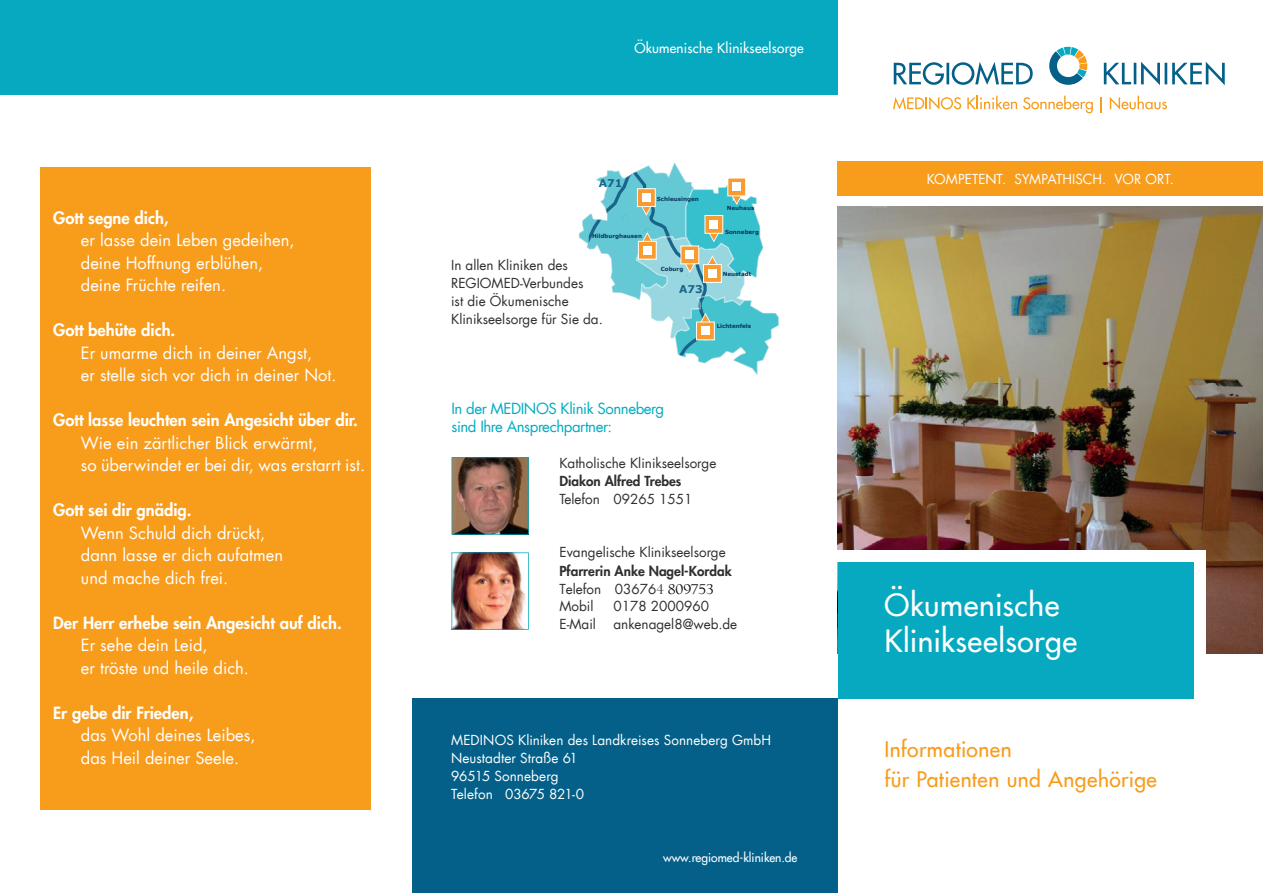
<style>
.page{position:relative;width:1263px;height:893px;background:#fff}
.page>*{position:absolute;margin:0;border:0;box-sizing:border-box;transform-origin:0 0}
.t1{font:500 30px/36px "Futura Com";letter-spacing:.02em;color:#fff}
.t2{font:500 21px/30px "Futura Com";letter-spacing:.02em;color:#f89c1c}
.t3{font:16.5px/22.5px "Futura Com";color:#fff}
.t4{font:800 16.5px "Futura Com";color:#fff}
.t5{font:15px/18px "Futura Com";letter-spacing:-.03em;color:#00acc3}
.t6{font:13.5px/18px "Futura Com";color:#312f30}
.t7{font:13.5px/18px "Futura Com";letter-spacing:.005em;color:#fff}
.t8{font:800 13.5px/18.6px "Futura Com";color:#312f30}
.t9{font:500 13.5px "Futura Com";letter-spacing:.015em;color:#fff}
.t10{font:500 12px "Futura Com";color:#fff}
.t11{font:700 10.65px "Verdana";color:#19658a}
.t12{font:700 5.55px "Verdana";color:#08395c}
.s1{font-weight:400}
.s2{font-family:"Felix Titling";font-weight:400}
.s3{font-family:"Felix Titling";font-weight:400;color:#000}
</style>
<div class="page">
<div style="left:40px;top:167px;width:331px;height:642px;background:#f89c1c"></div>
<img style="left:838px;top:207px;width:425px;height:446px">
<div style="left:838px;top:562px;width:356px;height:137px;background:#06a9c0"></div>
<div style="left:838px;top:161px;width:425px;height:34px;background:#f89c1c"></div>
<div style="left:838px;top:550px;width:368px;height:12px;background:#fff"></div>
<div style="left:1194px;top:550px;width:12px;height:149px;background:#fff"></div>
<div style="left:412px;top:699px;width:426px;height:194px;background:#046089"></div>
<div style="left:0;top:0;width:838px;height:94px;background:#06a9c0"></div>
<svg style="left:1049px;top:47px;width:38px;height:38px"></svg>
<svg style="left:894px;top:62px;width:139px;height:23px"></svg>
<svg style="left:1104px;top:62px;width:121px;height:23px"></svg>
<svg style="left:893px;top:97px;width:68px;height:13px"></svg>
<svg style="left:967px;top:96px;width:50px;height:13px"></svg>
<svg style="left:1023px;top:96px;width:70px;height:17px"></svg>
<svg style="left:1100px;top:97px;width:2px;height:15px"></svg>
<svg style="left:1110px;top:96px;width:57px;height:14px"></svg>
<svg style="left:451px;top:457px;width:78px;height:78px"></svg>
<svg style="left:578px;top:162px;width:201px;height:213px"></svg>
<div style="left:701px;top:326px;width:9px;height:9px;background:#fff"></div>
<img style="left:451px;top:552px;width:78px;height:78px">
<p class="t9" style="left:634px;top:38px;width:171px">Ökumenische Klinikseelsorge</p>
<p class="t11" style="left:599px;top:175px;width:25px">A71</p>
<p class="t12" style="left:657px;top:195px;width:43px">Schleusingen</p>
<p class="t12" style="left:727px;top:204px;width:29px">Neuhaus</p>
<p class="t4" style="left:53px;top:205px;width:117px">Gott segne dich,</p>
<p class="t3" style="left:81px;top:229px;width:215px">er lasse dein Leben gedeihen, deine Hoffnung erblühen, deine Früchte reifen.</p>
<p class="t4" style="left:53px;top:318px;width:124px">Gott behüte dich.</p>
<p class="t3" style="left:81px;top:341px;width:257px">Er umarme dich in deiner Angst,<br>er stelle sich vor dich in deiner Not.</p>
<p class="t4" style="left:53px;top:408px;width:306px">Gott lasse leuchten sein Angesicht über dir.</p>
<p class="t3" style="left:81px;top:431px;width:286px">Wie ein zärtlicher Blick erwärmt,<br>so überwindet er bei dir, was erstarrt ist.</p>
<p class="t4" style="left:53px;top:498px;width:140px">Gott sei dir gnädig.</p>
<p class="t3" style="left:81px;top:521px;width:204px">Wenn Schuld dich drückt, dann lasse er dich aufatmen und mache dich frei.</p>
<p class="t4" style="left:53px;top:610px;width:290px">Der Herr erhebe sein Angesicht auf dich.</p>
<p class="t3" style="left:81px;top:634px;width:170px">Er sehe dein Leid,<br>er tröste und heile dich.</p>
<p class="t4" style="left:53px;top:700px;width:142px">Er gebe dir Frieden,</p>
<p class="t3" style="left:81px;top:724px;width:176px">das Wohl deines Leibes, das Heil deiner Seele.</p>
<p class="t7" style="left:451px;top:731px;width:322px">MEDINOS Kliniken des Landkreises Sonneberg GmbH<br>Neustadter Straße 61<br>96515 Sonneberg<br>Telefon 03675 821-0</p>
<p class="t12" style="left:725px;top:228px;width:35px">Sonneberg</p>
<p class="t12" style="left:723px;top:270px;width:30px">Neustadt</p>
<p class="t12" style="left:592px;top:232px;width:51px">Hildburghausen</p>
<p class="t6" style="left:451px;top:256px;width:153px">In allen Kliniken des<br>REGIOMED-Verbundes<br>ist die Ökumenische<br>Klinikseelsorge für Sie da.</p>
<p class="t12" style="left:661px;top:265px;width:24px">Coburg</p>
<p class="t11" style="left:679px;top:282px;width:25px">A73</p>
<p class="t12" style="left:717px;top:322px;width:36px">Lichtenfels</p>
<p class="t5" style="left:451px;top:399px;width:214px">In der MEDINOS Klinik Sonneberg sind Ihre Ansprechpartner:</p>
<p class="t6" style="left:559px;top:454px;width:158px">Katholische Klinikseelsorge</p>
<p class="t8" style="left:559px;top:471px;width:123px">Diakon Alfred Trebes</p>
<p class="t6" style="left:559px;top:490px;width:135px">Telefon 09265 1551</p>
<p class="t6" style="left:559px;top:543px;width:168px">Evangelische Klinikseelsorge</p>
<p class="t8" style="left:559px;top:561px;width:174px">Pfarrerin Anke Nagel-Kordak<br><span class="s1">Telefon 03676</span><span class="s2">4</span> <span class="s3">809753</span></p>
<p class="t6" style="left:559px;top:597px;width:36px">Mobil</p>
<p class="t6" style="left:613px;top:597px;width:97px">0178 2000960</p>
<p class="t6" style="left:559px;top:615px;width:38px">E-Mail</p>
<p class="t6" style="left:613px;top:615px;width:125px">ankenagel8@web.de</p>
<p class="t10" style="left:663px;top:848px;width:136px">www.regiomed-kliniken.de</p>
<p class="t7" style="left:927px;top:169px;width:249px">KOMPETENT. SYMPATHISCH. VOR ORT.</p>
<h1 class="t1" style="left:884px;top:585px;width:194px">Ökumenische<br>Klinikseelsorge</h1>
<p class="t2" style="left:884px;top:733px;width:274px">Informationen<br>für Patienten und Angehörige</p>
</div>
